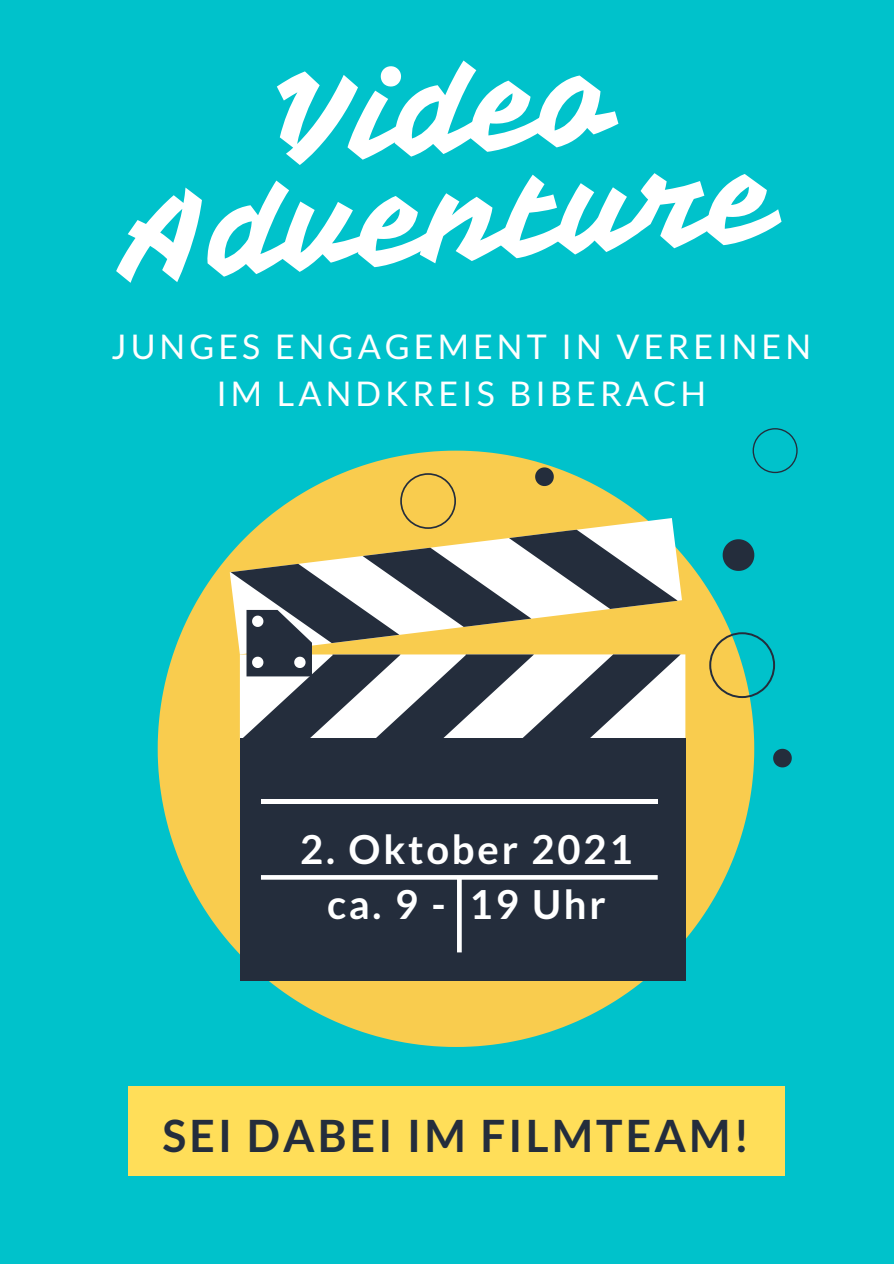
<style>
.page{position:relative;width:894px;height:1264px;background:#fff}
.page>*{position:absolute;margin:0;border:0;box-sizing:border-box;transform-origin:0 0}
.t1{font:124.95px/108.1px "Vampiro One";color:#fff;text-align:center}
.t2{font:700 44.4px "Lato";letter-spacing:.07em;color:#242d3c}
.t3{font:700 39.9px "Lato";letter-spacing:.07em;color:#fff}
.t4{font:34.05px "Lato";letter-spacing:.12em;color:#fff}
</style>
<div class="page">
<div style="left:0;top:0;width:893px;height:1263px;background:#00c2cb"></div>
<div style="left:127px;top:1086px;width:657px;height:89px;background:#ffde59"></div>
<svg style="left:158px;top:450px;width:596px;height:596px"></svg>
<div style="left:240px;top:738px;width:445px;height:242px;background:#242d3c"></div>
<hr style="left:261px;top:799px;width:396px;height:4px;background:#fff">
<svg style="left:261px;top:875px;width:396px;height:77px"></svg>
<svg style="left:773px;top:748px;width:18px;height:19px"></svg>
<svg style="left:722px;top:539px;width:32px;height:32px"></svg>
<svg style="left:230px;top:467px;width:455px;height:272px;background:#a6a986"></svg>
<svg style="left:709px;top:632px;width:65px;height:66px"></svg>
<svg style="left:752px;top:428px;width:45px;height:45px"></svg>
<p class="t1" style="left:113px;top:78px;width:655px;rotate:-4deg">Video<br>Adventure</p>
<p class="t4" style="left:111px;top:325px;width:701px">JUNGES ENGAGEMENT IN VEREINEN</p>
<p class="t4" style="left:216px;top:372px;width:491px">IM LANDKREIS BIBERACH</p>
<p class="t3" style="left:300px;top:824px;width:333px">2. Oktober 2021</p>
<p class="t3" style="left:327px;top:880px;width:280px">ca. 9 - 19 Uhr</p>
<p class="t2" style="left:162px;top:1108px;width:588px">SEI DABEI IM FILMTEAM!</p>
</div>
